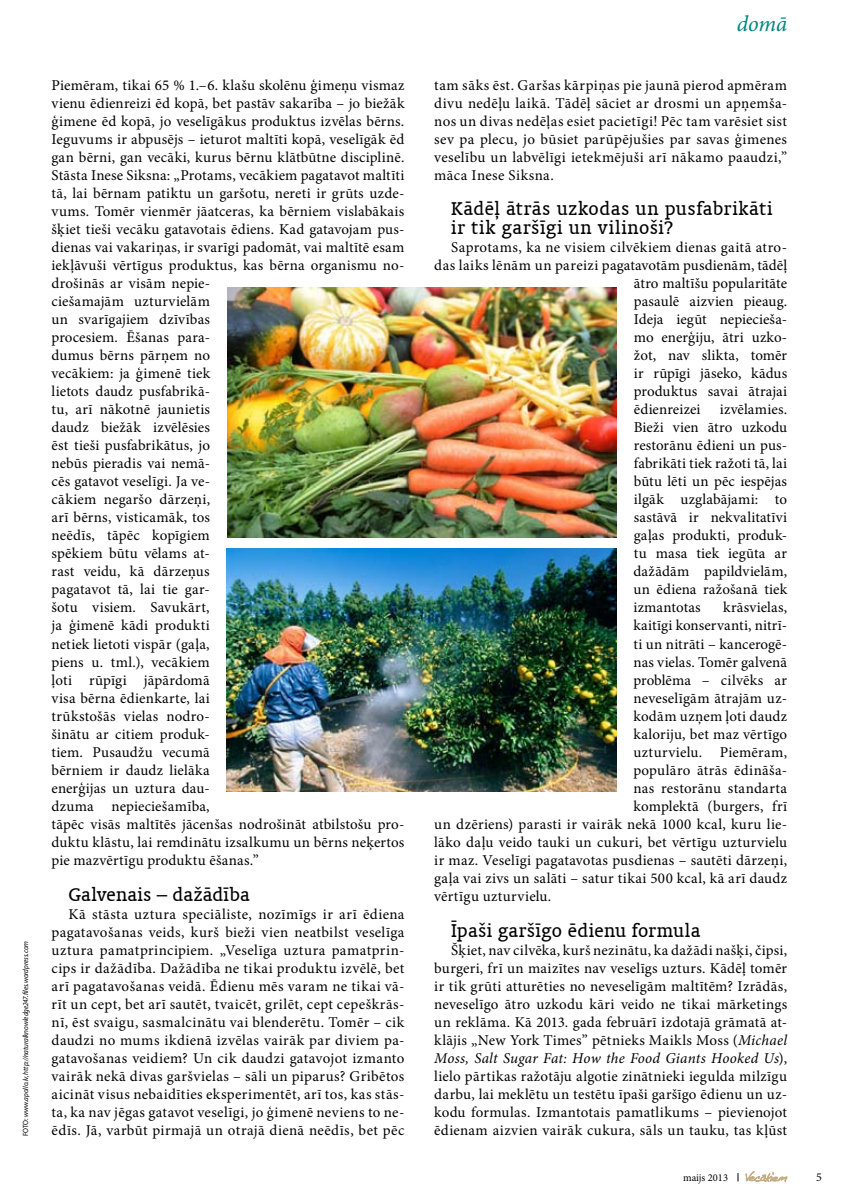
<style>
.page{position:relative;width:851px;height:1200px;background:#fff}
.page>*{position:absolute;margin:0;border:0;box-sizing:border-box;transform-origin:0 0}
.t1{font:italic 22.5px "Minion Pro";color:#00837c}
.t2{font:21px/19.5px "Oranda CE Roman";letter-spacing:.02em;color:#000}
.t3{font:15px/18px "Minion Pro";letter-spacing:.015em;color:#000;text-align:justify}
.t4{font:12px "Minion Pro";color:#000}
.t5{font:10.5px "Minion Pro";color:#000}
.t6{font:italic 7.5px "Myriad Pro";letter-spacing:-.01em;color:#000;scale:.95 1}
.s1{font-style:normal}
.s2{font-style:italic}
</style>
<div class="page">
<svg style="left:745px;top:1171px;width:42px;height:10px"></svg>
<img style="left:227px;top:287px;width:389px;height:250px">
<img style="left:227px;top:548px;width:389px;height:243px">
<p class="t6" style="left:21px;top:1135px;width:207px;rotate:-90deg"><span class="s1">FOTO:</span> www.apollo.lv, http://naturalknowledge247.files.wordpress.com</p>
<p class="t3" style="left:52px;top:76px;width:354px;text-align:left">Piemēram, tikai 65 % 1.–6. klašu skolēnu ģimeņu vismaz vienu ēdienreizi ēd kopā, bet pastāv sakarība – jo biežāk ģimene ēd kopā, jo veselīgākus produktus izvēlas bērns.<br>Ieguvums ir abpusējs – ieturot maltīti kopā, veselīgāk ēd gan bērni, gan vecāki, kurus bērnu klātbūtne disciplinē.<br>Stāsta Inese Siksna: „Protams, vecākiem pagatavot maltīti tā, lai bērnam patiktu un garšotu, nereti ir grūts uzde&shy;vums. Tomēr vienmēr jāatceras, ka bērniem vislabākais šķiet tieši vecāku gatavotais ēdiens. Kad gatavojam pus&shy;dienas vai vakariņas, ir svarīgi padomāt, vai maltītē esam iekļāvuši vērtīgus produktus, kas bērna organismu no&shy;drošinās ar visām nepie-<br>ciešamajām uzturvielām<br>un svarīgajiem dzīvības<br>procesiem. Ēšanas para-<br>dumus bērns pārņem no<br>vecākiem: ja ģimenē tiek<br>lietots daudz pusfabrikā-<br>tu, arī nākotnē jaunietis<br>daudz biežāk izvēlēsies<br>ēst tieši pusfabrikātus, jo<br>nebūs pieradis vai nemā-<br>cēs gatavot veselīgi. Ja ve-<br>cākiem negaršo dārzeņi,<br>arī bērns, visticamāk, tos<br>neēdīs, tāpēc kopīgiem<br>spēkiem būtu vēlams at-<br>rast veidu, kā dārzeņus<br>pagatavot tā, lai tie gar-<br>šotu visiem. Savukārt,<br>ja ģimenē kādi produkti<br>netiek lietoti vispār (gaļa,<br>piens u. tml.), vecākiem<br>ļoti rūpīgi jāpārdomā<br>visa bērna ēdienkarte, lai<br>trūkstošās vielas nodro-<br>šinātu ar citiem produk-<br>tiem. Pusaudžu vecumā<br>bērniem ir daudz lielāka<br>enerģijas un uztura dau-<br>dzuma nepieciešamība,<br>tāpēc visās maltītēs jācenšas nodrošināt atbilstošu pro&shy;duktu klāstu, lai remdinātu izsalkumu un bērns neķertos pie mazvērtīgu produktu ēšanas.”</p>
<h2 class="t2" style="left:69px;top:883px;width:183px">Galvenais – dažādība</h2>
<p class="t3" style="left:52px;top:904px;width:354px;text-indent:17px">Kā stāsta uztura speciāliste, nozīmīgs ir arī ēdiena pagatavošanas veids, kurš bieži vien neatbilst veselīga uztura pamatprincipiem. „Veselīga uztura pamatprin&shy;cips ir dažādība. Dažādība ne tikai produktu izvēlē, bet arī pagatavošanas veidā. Ēdienu mēs varam ne tikai vā&shy;rīt un cept, bet arī sautēt, tvaicēt, grilēt, cept cepeškrās&shy;nī, ēst svaigu, sasmalcinātu vai blenderētu. Tomēr – cik daudzi no mums ikdienā izvēlas vairāk par diviem pa&shy;gatavošanas veidiem? Un cik daudzi gatavojot izmanto vairāk nekā divas garšvielas – sāli un piparus? Gribētos aicināt visus nebaidīties eksperimentēt, arī tos, kas stās&shy;ta, ka nav jēgas gatavot veselīgi, jo ģimenē neviens to ne&shy;ēdīs. Jā, varbūt pirmajā un otrajā dienā neēdīs, bet pēc</p>
<h1 class="t1" style="left:736px;top:9px;width:52px">domā</h1>
<p class="t3" style="left:434px;top:76px;width:354px">tam sāks ēst. Garšas kārpiņas pie jaunā pierod apmēram divu nedēļu laikā. Tādēļ sāciet ar drosmi un apņemša&shy;nos un divas nedēļas esiet pacietīgi! Pēc tam varēsiet sist sev pa plecu, jo būsiet parūpējušies par savas ģimenes veselību un labvēlīgi ietekmējuši arī nākamo paaudzi,” māca Inese Siksna.</p>
<h2 class="t2" style="left:451px;top:198px;width:322px">Kādēļ ātrās uzkodas un pusfabrikāti ir tik garšīgi un vilinoši?</h2>
<p class="t3" style="left:451px;top:238px;width:337px">Saprotams, ka ne visiem cilvēkiem dienas gaitā atro-</p>
<p class="t3" style="left:434px;top:256px;width:354px">das laiks lēnām un pareizi pagatavotām pusdienām, tādēļ</p>
<p class="t3" style="left:633px;top:274px;width:155px">ātro maltīšu popularitāte</p>
<p class="t3" style="left:633px;top:292px;width:155px">pasaulē aizvien pieaug.</p>
<p class="t3" style="left:633px;top:310px;width:155px">Ideja iegūt nepiecieša-</p>
<p class="t3" style="left:633px;top:328px;width:155px">mo enerģiju, ātri uzko-</p>
<p class="t3" style="left:633px;top:346px;width:155px">žot, nav slikta, tomēr</p>
<p class="t3" style="left:633px;top:364px;width:155px">ir rūpīgi jāseko, kādus</p>
<p class="t3" style="left:633px;top:382px;width:155px">produktus savai ātrajai</p>
<p class="t3" style="left:633px;top:400px;width:68px">ēdienreizei</p>
<p class="t3" style="left:633px;top:400px;width:155px;text-indent:86px">izvēlamies.<br>Bieži vien ātro uzkodu restorānu ēdieni un pus&shy;fabrikāti tiek ražoti tā, lai būtu lēti un pēc iespējas ilgāk uzglabājami: to sastāvā ir nekvalitatīvi gaļas produkti, produk&shy;tu masa tiek iegūta ar dažādām papildvielām, un ēdiena ražošanā tiek izmantotas</p>
<p class="t3" style="left:723px;top:598px;width:66px">krāsvielas,</p>
<p class="t3" style="left:633px;top:616px;width:155px">kaitīgi konservanti, nitrī-</p>
<p class="t3" style="left:633px;top:634px;width:155px">ti un nitrāti – kancerogē-</p>
<p class="t3" style="left:633px;top:652px;width:155px">nas vielas. Tomēr galvenā</p>
<p class="t3" style="left:633px;top:670px;width:155px">problēma – cilvēks ar</p>
<p class="t3" style="left:633px;top:688px;width:155px">neveselīgām ātrajām uz-</p>
<p class="t3" style="left:633px;top:706px;width:155px">kodām uzņem ļoti daudz</p>
<p class="t3" style="left:633px;top:724px;width:155px">kaloriju, bet maz vērtīgo</p>
<p class="t3" style="left:633px;top:742px;width:155px">uzturvielu. Piemēram,</p>
<p class="t3" style="left:633px;top:760px;width:155px">populāro ātrās ēdināša-</p>
<p class="t3" style="left:633px;top:778px;width:155px">nas restorānu standarta</p>
<p class="t3" style="left:633px;top:796px;width:155px">komplektā (burgers, frī</p>
<p class="t3" style="left:434px;top:814px;width:354px">un dzēriens) parasti ir vairāk nekā 1000 kcal, kuru lie-</p>
<p class="t3" style="left:434px;top:832px;width:354px">lāko daļu veido tauki un cukuri, bet vērtīgu uzturvielu</p>
<p class="t3" style="left:434px;top:850px;width:354px">ir maz. Veselīgi pagatavotas pusdienas – sautēti dārzeņi,</p>
<p class="t3" style="left:434px;top:868px;width:354px">gaļa vai zivs un salāti – satur tikai 500 kcal, kā arī daudz</p>
<p class="t3" style="left:434px;top:886px;width:119px">vērtīgu uzturvielu.</p>
<h2 class="t2" style="left:451px;top:919px;width:250px">Īpaši garšīgo ēdienu formula</h2>
<p class="t3" style="left:434px;top:940px;width:354px;text-indent:17px">Šķiet, nav cilvēka, kurš nezinātu, ka dažādi našķi, čipsi, burgeri, frī un maizītes nav veselīgs uzturs. Kādēļ tomēr ir tik grūti atturēties no neveselīgām maltītēm? Izrādās, neveselīgo ātro uzkodu kāri veido ne tikai mārketings un reklāma. Kā 2013. gada februārī izdotajā grāmatā at&shy;klājis „New York Times” pētnieks Maikls Moss (<span class="s2">Michael Moss, Salt Sugar Fat: How the Food Giants Hooked Us</span>), lielo pārtikas ražotāju algotie zinātnieki iegulda milzīgu darbu, lai meklētu un testētu īpaši garšīgo ēdienu un uz&shy;kodu formulas. Izmantotais pamatlikums – pievienojot</p>
<p class="t3" style="left:434px;top:1120px;width:354px">ēdienam aizvien vairāk cukura, sāls un tauku, tas kļūst</p>
<p class="t5" style="left:683px;top:1169px;width:46px">maijs 2013</p>
<p class="t4" style="left:816px;top:1168px;width:7px">5</p>
</div>
